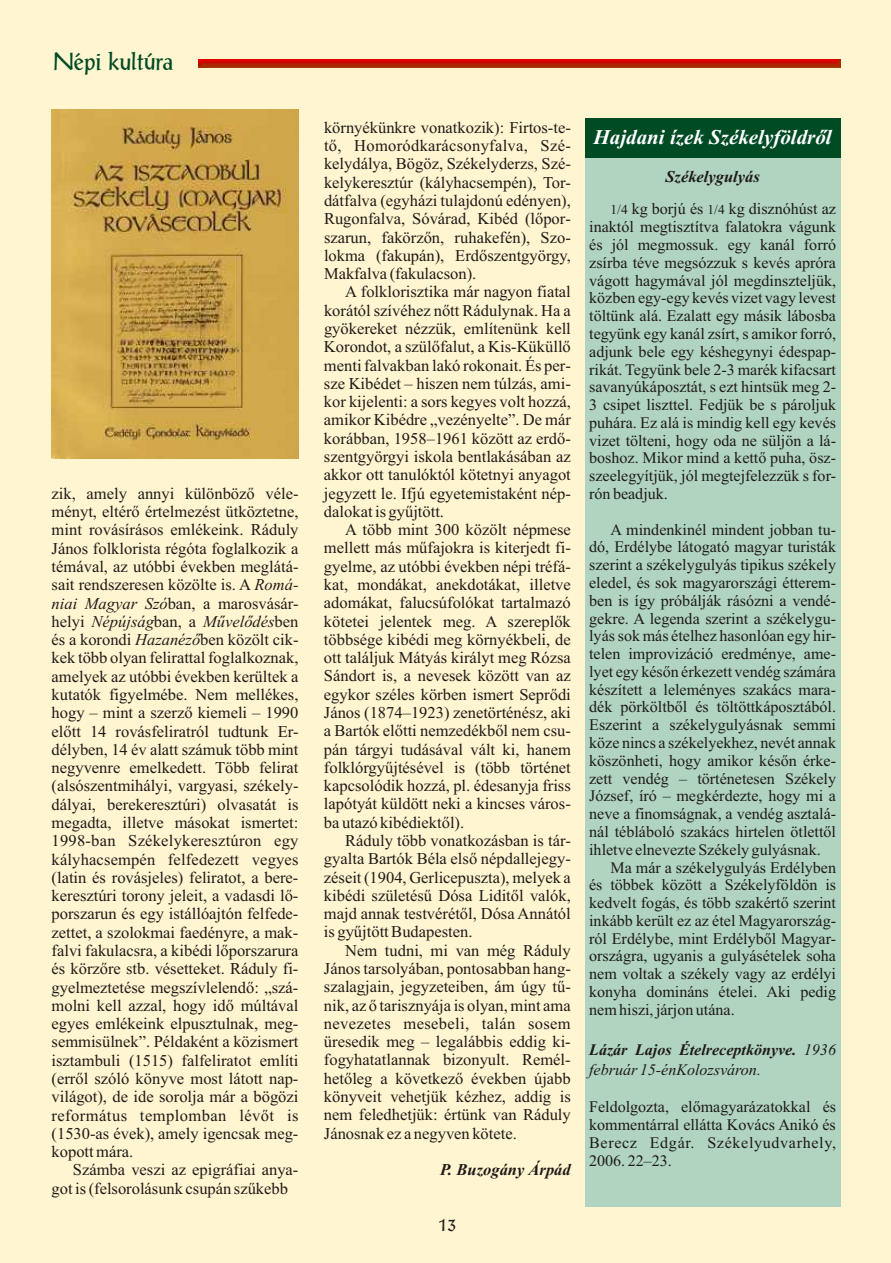
<style>
.page{position:relative;width:891px;height:1263px;background:#fff}
.page>*{position:absolute;margin:0;border:0;box-sizing:border-box;transform-origin:0 0}
.t1{font:24px "Antiqua Light SSK";color:#004a24}
.t2{font:italic 700 21px "Times New Roman";color:#fff}
.t3{font:18px "Antiqua Light SSK";color:#1f1a17}
.t4{font:16.5px/18.3px "Times New Roman";color:#1f1a17;text-align:justify}
.t5{font:italic 700 16.5px "Times New Roman";color:#1f1a17}
.t6{font:16.05px/17.9px "Times New Roman";color:#1f1a17;text-align:justify}
.t7{font:italic 16.05px/20px "Times New Roman";color:#1f1a17}
.s1{font-style:italic}
.s2{font-size:13.5px}
.s3{font-weight:700}
</style>
<div class="page">
<div style="left:0;top:0;width:890px;height:1262px;background:#fff5d1"></div>
<img style="left:198px;top:59px;width:641px;height:8px">
<img style="left:52px;top:109px;width:246px;height:349px">
<div style="left:584px;top:118px;width:255px;height:1089px;background:#b0d4bf"></div>
<div style="left:584px;top:118px;width:255px;height:40px;background:#004a24"></div>
<h1 class="t1" style="left:53px;top:47px;width:122px">Népi kultúra</h1>
<p class="t4" style="left:52px;top:485px;width:248px">zik, amely annyi különböző véle&shy;ményt, eltérő értelmezést ütköztetne, mint rovásírásos emlékeink. Ráduly János folklorista régóta foglalkozik a témával, az utóbbi években meglátá&shy;sait rendszeresen közölte is. A <span class="s1">Romá&shy;niai Magyar Szó</span>ban, a marosvásár&shy;helyi <span class="s1">Népújság</span>ban, a <span class="s1">Művelődés</span>ben és a korondi <span class="s1">Hazanéző</span>ben közölt cik&shy;kek több olyan felirattal foglalkoznak, amelyek az utóbbi években kerültek a kutatók figyelmébe. Nem mellékes, hogy – mint a szerző kiemeli – 1990 előtt 14 rovásfeliratról tudtunk Er&shy;délyben, 14 év alatt számuk több mint negyvenre emelkedett. Több felirat (alsószentmihályi, vargyasi, székely&shy;dályai, berekeresztúri) olvasatát is megadta, illetve másokat ismertet:<br>1998-ban Székelykeresztúron egy kályhacsempén felfedezett vegyes (latin és rovásjeles) feliratot, a bere&shy;keresztúri torony jeleit, a vadasdi lő&shy;porszarun és egy istállóajtón felfede&shy;zettet, a szolokmai faedényre, a mak&shy;falvi fakulacsra, a kibédi lőporszarura és körzőre stb. vésetteket. Ráduly fi&shy;gyelmeztetése megszívlelendő: „szá&shy;molni kell azzal, hogy idő múltával egyes emlékeink elpusztulnak, meg&shy;semmisülnek”. Példaként a közismert isztambuli (1515) falfeliratot említi (erről szóló könyve most látott nap&shy;világot), de ide sorolja már a bögözi református templomban lévőt is (1530-as évek), amely igencsak meg&shy;kopott mára.</p>
<p class="t4" style="left:52px;top:1162px;width:248px;text-indent:21px">Számba veszi az epigráfiai anya&shy;got is (felsorolásunk csupán szűkebb</p>
<p class="t4" style="left:324px;top:120px;width:248px">környékünkre vonatkozik): Firtos-te&shy;tő, Homoródkarácsonyfalva, Szé&shy;kelydálya, Bögöz, Székelyderzs, Szé&shy;kelykeresztúr (kályhacsempén), Tor&shy;dátfalva (egyházi tulajdonú edényen), Rugonfalva, Sóvárad, Kibéd (lőpor&shy;szarun, fakörzőn, ruhakefén), Szo&shy;lokma (fakupán), Erdőszentgyörgy, Makfalva (fakulacson).</p>
<p class="t4" style="left:324px;top:284px;width:248px;text-indent:21px">A folklorisztika már nagyon fiatal korától szívéhez nőtt Rádulynak. Ha a gyökereket nézzük, említenünk kell Korondot, a szülőfalut, a Kis-Küküllő menti falvakban lakó rokonait. És per&shy;sze Kibédet – hiszen nem túlzás, ami&shy;kor kijelenti: a sors kegyes volt hozzá, amikor Kibédre „vezényelte”. De már korábban, 1958–1961 között az erdő&shy;szentgyörgyi iskola bentlakásában az akkor ott tanulóktól kötetnyi anyagot jegyzett le. Ifjú egyetemistaként nép&shy;dalokat is gyűjtött.</p>
<p class="t4" style="left:324px;top:522px;width:248px;text-indent:21px">A több mint 300 közölt népmese mellett más műfajokra is kiterjedt fi&shy;gyelme, az utóbbi években népi tréfá&shy;kat, mondákat, anekdotákat, illetve adomákat, falucsúfolókat tartalmazó kötetei jelentek meg. A szereplők többsége kibédi meg környékbeli, de ott találjuk Mátyás királyt meg Rózsa Sándort is, a nevesek között van az egykor széles körben ismert Seprődi János (1874–1923) zenetörténész, aki a Bartók előtti nemzedékből nem csu&shy;pán tárgyi tudásával vált ki, hanem folklórgyűjtésével is (több történet kapcsolódik hozzá, pl. édesanyja friss lapótyát küldött neki a kincses város&shy;ba utazó kibédiektől).</p>
<p class="t4" style="left:324px;top:832px;width:248px;text-indent:21px">Ráduly több vonatkozásban is tár&shy;gyalta Bartók Béla első népdallejegy&shy;zéseit (1904, Gerlicepuszta), melyek a kibédi születésű Dósa Liditől valók, majd annak testvérétől, Dósa Annától is gyűjtött Budapesten.</p>
<p class="t4" style="left:324px;top:942px;width:248px;text-indent:21px">Nem tudni, mi van még Ráduly János tarsolyában, pontosabban hang&shy;szalagjain, jegyzeteiben, ám úgy tű&shy;nik, az ő tarisznyája is olyan, mint ama nevezetes mesebeli, talán sosem üresedik meg – legalábbis eddig ki&shy;fogyhatatlannak bizonyult. Remél&shy;hetőleg a következő években újabb könyveit vehetjük kézhez, addig is nem feledhetjük: értünk van Ráduly Jánosnak ez a negyven kötete.</p>
<p class="t5" style="left:440px;top:1163px;width:132px">P. Buzogány Árpád</p>
<p class="t2" style="left:593px;top:130px;width:239px">Hajdani ízek Székelyföldről</p>
<p class="t5" style="left:665px;top:170px;width:96px">Székelygulyás</p>
<p class="t6" style="left:589px;top:202px;width:248px;text-indent:21px"><span class="s2">1/4</span> kg borjú és <span class="s2">1/4</span> kg disznóhúst az inaktól megtisztítva falatokra vágunk és jól megmossuk. egy kanál forró zsírba téve megsózzuk s kevés apróra vágott hagymával jól megdinszteljük, közben egy-egy kevés vizet vagy levest töltünk alá. Ezalatt egy másik lábosba tegyünk egy kanál zsírt, s amikor forró, adjunk bele egy késhegynyi édespap&shy;rikát. Tegyünk bele 2-3 marék kifacsart savanyúkáposztát, s ezt hintsük meg 2- 3 csipet liszttel. Fedjük be s pároljuk puhára. Ez alá is mindig kell egy kevés vizet tölteni, hogy oda ne süljön a lá&shy;boshoz. Mikor mind a kettő puha, ösz&shy;szeelegyítjük, jól megtejfelezzük s for&shy;rón beadjuk.</p>
<p class="t6" style="left:610px;top:522px;width:227px">A mindenkinél mindent jobban tu-</p>
<p class="t6" style="left:589px;top:539px;width:248px">dó, Erdélybe látogató magyar turisták</p>
<p class="t6" style="left:589px;top:557px;width:248px">szerint a székelygulyás tipikus székely</p>
<p class="t6" style="left:589px;top:575px;width:248px">eledel, és sok magyarországi étterem-</p>
<p class="t6" style="left:589px;top:593px;width:248px">ben is így próbálják rásózni a vendé-</p>
<p class="t6" style="left:589px;top:610px;width:248px">gekre. A legenda szerint a székelygu-</p>
<p class="t6" style="left:589px;top:628px;width:248px">lyás sok más ételhez hasonlóan egy hir-</p>
<p class="t6" style="left:589px;top:646px;width:248px">telen improvizáció eredménye, ame-</p>
<p class="t6" style="left:589px;top:664px;width:248px">lyet egy későn érkezett vendég számára</p>
<p class="t6" style="left:589px;top:682px;width:248px">készített a leleményes szakács mara-</p>
<p class="t6" style="left:589px;top:699px;width:248px">dék pörköltből és töltöttkáposztából.</p>
<p class="t6" style="left:589px;top:717px;width:248px">Eszerint a székelygulyásnak semmi</p>
<p class="t6" style="left:589px;top:735px;width:248px">köze nincs a székelyekhez, nevét annak</p>
<p class="t6" style="left:589px;top:753px;width:248px">köszönheti, hogy amikor későn érke-</p>
<p class="t6" style="left:589px;top:770px;width:248px">zett vendég – történetesen Székely</p>
<p class="t6" style="left:589px;top:788px;width:248px">József, író – megkérdezte, hogy mi a</p>
<p class="t6" style="left:589px;top:806px;width:248px">neve a finomságnak, a vendég asztalá-</p>
<p class="t6" style="left:589px;top:824px;width:248px">nál tébláboló szakács hirtelen ötlettől</p>
<p class="t6" style="left:589px;top:841px;width:233px">ihletve elnevezte Székely gulyásnak.</p>
<p class="t6" style="left:610px;top:859px;width:227px">Ma már a székelygulyás Erdélyben</p>
<p class="t6" style="left:589px;top:877px;width:248px">és többek között a Székelyföldön is</p>
<p class="t6" style="left:589px;top:895px;width:248px">kedvelt fogás, és több szakértő szerint</p>
<p class="t6" style="left:589px;top:913px;width:248px">inkább került ez az étel Magyarország-</p>
<p class="t6" style="left:589px;top:930px;width:248px">ról Erdélybe, mint Erdélyből Magyar-</p>
<p class="t6" style="left:589px;top:948px;width:248px">országra, ugyanis a gulyásételek soha</p>
<p class="t6" style="left:589px;top:966px;width:248px">nem voltak a székely vagy az erdélyi</p>
<p class="t6" style="left:589px;top:984px;width:248px">konyha domináns ételei. Aki pedig</p>
<p class="t6" style="left:589px;top:1001px;width:147px">nem hiszi, járjon utána.</p>
<p class="t7" style="left:589px;top:1040px;width:248px"><span class="s3">Lázár Lajos Ételreceptkönyve.</span> 1936 február 15-énKolozsváron.</p>
<p class="t6" style="left:589px;top:1099px;width:248px">Feldolgozta, előmagyarázatokkal és kommentárral ellátta Kovács Anikó és Berecz Edgár. Székelyudvarhely, 2006. 22–23.</p>
<p class="t3" style="left:437px;top:1213px;width:20px">13</p>
</div>
